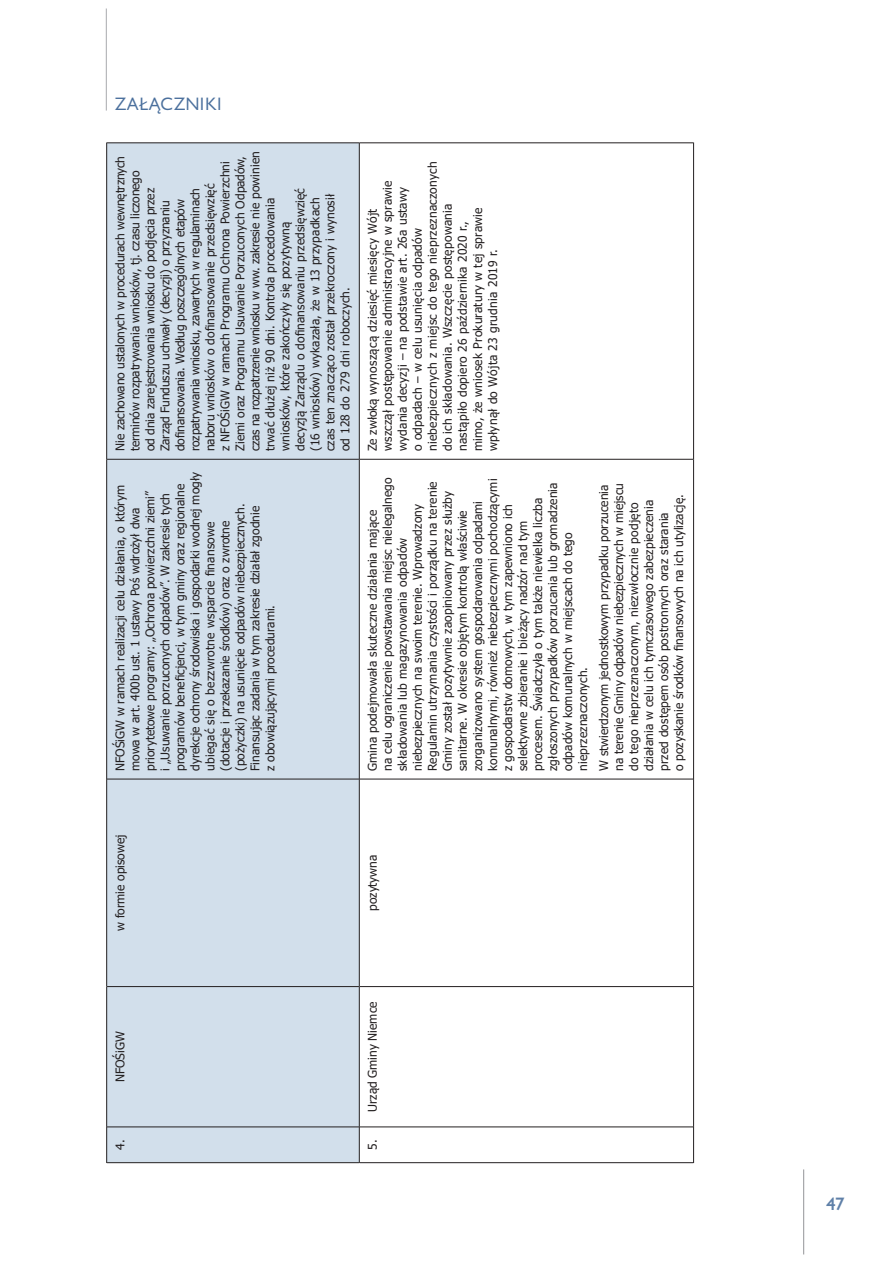
<style>
.page{position:relative;width:893px;height:1263px;background:#fff}
.page>*{position:absolute;margin:0;border:0;box-sizing:border-box;transform-origin:0 0}
.t1{font:16.5px "Gilead TTEFN";letter-spacing:.05em;color:#4b709d}
.t2{font:700 16.5px "Gilead TTEFN";color:#5f80a8}
.t3{font:12px/15px "Tahoma";letter-spacing:.01em;color:#231f20}
</style>
<div class="page">
<hr style="left:106px;top:9px;width:1px;height:102px;background:#a8a9ad">
<hr style="left:803px;top:1169px;width:1px;height:85px;background:#939598">
<svg style="left:107px;top:143px;width:252px;height:1019px;background:#c9d5e1"></svg>
<hr style="left:106px;top:1127px;width:1px;height:36px;background:#231f20">
<hr style="left:107px;top:1162px;width:252px;height:1px;background:#231f20">
<hr style="left:106px;top:986px;width:1px;height:141px;background:#231f20">
<hr style="left:107px;top:1126px;width:252px;height:1px;background:#231f20">
<hr style="left:106px;top:779px;width:1px;height:207px;background:#231f20">
<hr style="left:107px;top:986px;width:252px;height:1px;background:#231f20">
<hr style="left:106px;top:459px;width:1px;height:320px;background:#231f20">
<hr style="left:107px;top:779px;width:252px;height:1px;background:#231f20">
<hr style="left:106px;top:142px;width:1px;height:317px;background:#231f20">
<hr style="left:107px;top:459px;width:252px;height:1px;background:#231f20">
<hr style="left:107px;top:142px;width:252px;height:1px;background:#231f20">
<hr style="left:359px;top:1127px;width:1px;height:36px;background:#231f20">
<hr style="left:360px;top:1162px;width:333px;height:1px;background:#231f20">
<hr style="left:359px;top:986px;width:1px;height:141px;background:#231f20">
<hr style="left:360px;top:1126px;width:333px;height:1px;background:#231f20">
<hr style="left:359px;top:779px;width:1px;height:207px;background:#231f20">
<hr style="left:360px;top:986px;width:333px;height:1px;background:#231f20">
<hr style="left:359px;top:459px;width:1px;height:320px;background:#231f20">
<hr style="left:360px;top:779px;width:333px;height:1px;background:#231f20">
<hr style="left:359px;top:142px;width:1px;height:317px;background:#231f20">
<hr style="left:360px;top:459px;width:333px;height:1px;background:#231f20">
<hr style="left:360px;top:142px;width:333px;height:1px;background:#231f20">
<hr style="left:693px;top:1127px;width:1px;height:36px;background:#231f20">
<hr style="left:693px;top:986px;width:1px;height:141px;background:#231f20">
<hr style="left:693px;top:779px;width:1px;height:207px;background:#231f20">
<hr style="left:693px;top:459px;width:1px;height:320px;background:#231f20">
<hr style="left:693px;top:142px;width:1px;height:317px;background:#231f20">
<h1 class="t1" style="left:115px;top:93px;width:108px">ZAŁĄCZNIKI</h1>
<p class="t3" style="left:113px;top:451px;width:302px;rotate:-90deg">Nie zachowano ustalonych w procedurach wewnętrznych terminów rozpatrywania wniosków, tj. czasu liczonego<br>od dnia zarejestrowania wniosku do podjęcia przez Zarząd Funduszu uchwały (decyzji) o przyznaniu dofinansowania. Według poszczególnych etapów rozpatrywania wniosku, zawartych w regulaminach naboru wniosków o dofinansowanie przedsięwzięć<br>z NFOŚiGW w ramach Programu Ochrona Powierzchni Ziemi oraz Programu Usuwanie Porzuconych Odpadów, czas na rozpatrzenie wniosku w ww. zakresie nie powinien trwać dłużej niż 90 dni. Kontrola procedowania wniosków, które zakończyły się pozytywną<br>decyzją Zarządu o dofinansowaniu przedsięwzięć<br>(16 wniosków) wykazała, że w 13 przypadkach<br>czas ten znacząco został przekroczony i wynosił<br>od 128 do 279 dni roboczych.</p>
<p class="t3" style="left:113px;top:771px;width:300px;rotate:-90deg">NFOŚiGW w ramach realizacji celu działania, o którym mowa w art. 400b ust. 1 ustawy Poś wdrożył dwa priorytetowe programy: „Ochrona powierzchni ziemi”<br>i „Usuwanie porzuconych odpadów”. W zakresie tych programów beneficjenci, w tym gminy oraz regionalne dyrekcje ochrony środowiska i gospodarki wodnej mogły ubiegać się o bezzwrotne wsparcie finansowe<br>(dotacje i przekazanie środków) oraz o zwrotne (pożyczki) na usunięcie odpadów niebezpiecznych.<br>Finansując zadania w tym zakresie działał zgodnie<br>z obowiązującymi procedurami.</p>
<p class="t3" style="left:366px;top:451px;width:291px;rotate:-90deg">Ze zwłoką wynoszącą dziesięć miesięcy Wójt<br>wszczął postępowanie administracyjne w sprawie wydania decyzji – na podstawie art. 26a ustawy<br>o odpadach – w celu usunięcia odpadów niebezpiecznych z miejsc do tego nieprzeznaczonych do ich składowania. Wszczęcie postępowania nastąpiło dopiero 26 października 2020 r.,<br>mimo, że wniosek Prokuratury w tej sprawie<br>wpłynął do Wójta 23 grudnia 2019 r.</p>
<p class="t3" style="left:366px;top:771px;width:295px;rotate:-90deg">Gmina podejmowała skuteczne działania mające<br>na celu ograniczenie powstawania miejsc nielegalnego składowania lub magazynowania odpadów niebezpiecznych na swoim terenie. Wprowadzony Regulamin utrzymania czystości i porządku na terenie Gminy został pozytywnie zaopiniowany przez służby sanitarne. W okresie objętym kontrolą właściwie zorganizowano system gospodarowania odpadami komunalnymi, również niebezpiecznymi pochodzącymi z gospodarstw domowych, w tym zapewniono ich selektywne zbieranie i bieżący nadzór nad tym procesem. Świadczyła o tym także niewielka liczba zgłoszonych przypadków porzucania lub gromadzenia odpadów komunalnych w miejscach do tego nieprzeznaczonych.</p>
<p class="t3" style="left:597px;top:771px;width:289px;rotate:-90deg">W stwierdzonym jednostkowym przypadku porzucenia na terenie Gminy odpadów niebezpiecznych w miejscu do tego nieprzeznaczonym, niezwłocznie podjęto działania w celu ich tymczasowego zabezpieczenia przed dostępem osób postronnych oraz starania<br>o pozyskanie środków finansowych na ich utylizację.</p>
<p class="t3" style="left:113px;top:931px;width:98px;rotate:-90deg">w formie opisowej</p>
<p class="t3" style="left:366px;top:911px;width:58px;rotate:-90deg">pozytywna</p>
<p class="t3" style="left:113px;top:1082px;width:53px;rotate:-90deg">NFOŚiGW</p>
<p class="t3" style="left:113px;top:1150px;width:12px;rotate:-90deg">4.</p>
<p class="t3" style="left:366px;top:1150px;width:150px;rotate:-90deg">5. Urząd Gminy Niemce</p>
<h1 class="t2" style="left:826px;top:1193px;width:20px">47</h1>
</div>
